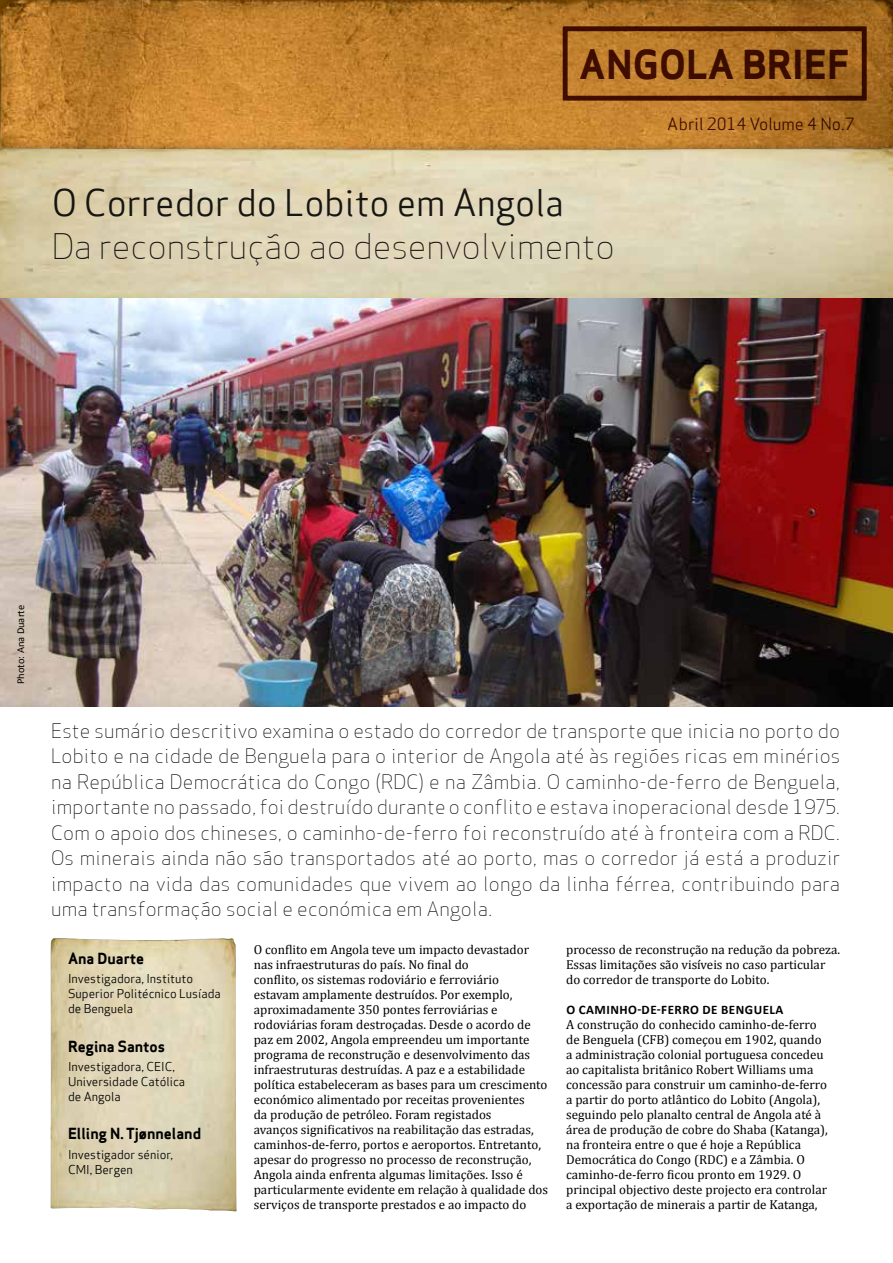
<style>
.page{position:relative;width:893px;height:1263px;background:#fff}
.page>*{position:absolute;margin:0;border:0;box-sizing:border-box;transform-origin:0 0}
.t1{font:39px "Apex Sans Bold T";color:#531b00}
.t2{font:36px "Apex Sans Book T";color:#000}
.t3{font:34.5px "Apex Sans Light T";color:#000}
.t4{font:19.5px/25.5px "Apex Sans Light T";letter-spacing:.01em;color:#000;text-align:justify}
.t5{font:16.5px "Apex Sans Book T";color:#531b00}
.t6{font:15px "Apex Sans Bold T";color:#000}
.t7{font:13.05px/15px "Cambria";color:#000}
.t8{font:700 13.05px "Calibri";letter-spacing:.04em;color:#000}
.t9{font:12px/15px "Apex Sans Book T";color:#000}
.t10{font:10.5px "Calibri";color:#000}
</style>
<div class="page">
<img style="left:0;top:0;width:893px;height:136px">
<img style="left:0;top:136px;width:893px;height:12px">
<img style="left:0;top:148px;width:893px;height:150px">
<div style="left:563px;top:26px;width:304px;height:75px;border:5px solid #531b00"></div>
<img style="left:0;top:298px;width:893px;height:409px">
<img style="left:51px;top:938px;width:186px;height:273px">
<h1 class="t1" style="left:580px;top:39px;width:271px">ANGOLA BRIEF</h1>
<h2 class="t2" style="left:51px;top:180px;width:515px">O Corredor do Lobito em Angola</h2>
<h3 class="t3" style="left:51px;top:224px;width:565px">Da reconstrução ao desenvolvimento</h3>
<p class="t5" style="left:668px;top:113px;width:188px">Abril 2014 Volume 4 No.7</p>
<p class="t10" style="left:14px;top:684px;width:80px;rotate:-90deg">Photo: Ana Duarte</p>
<p class="t4" style="left:51px;top:718px;width:791px">Este sumário descritivo examina o estado do corredor de transporte que inicia no porto do Lobito e na cidade de Benguela para o interior de Angola até às regiões ricas em minérios na República Democrática do Congo (RDC) e na Zâmbia. O caminho-de-ferro de Benguela, importante no passado, foi destruído durante o conflito e estava inoperacional desde 1975.<br>Com o apoio dos chineses, o caminho-de-ferro foi reconstruído até à fronteira com a RDC.<br>Os minerais ainda não são transportados até ao porto, mas o corredor já está a produzir impacto na vida das comunidades que vivem ao longo da linha férrea, contribuindo para uma transformação social e económica em Angola.</p>
<p class="t7" style="left:254px;top:942px;width:296px">O conflito em Angola teve um impacto devastador nas infraestruturas do país. No final do<br>conflito, os sistemas rodoviário e ferroviário estavam amplamente destruídos. Por exemplo, aproximadamente 350 pontes ferroviárias e rodoviárias foram destroçadas. Desde o acordo de paz em 2002, Angola empreendeu um importante programa de reconstrução e desenvolvimento das infraestruturas destruídas. A paz e a estabilidade política estabeleceram as bases para um crescimento económico alimentado por receitas provenientes<br>da produção de petróleo. Foram registados<br>avanços significativos na reabilitação das estradas, caminhos-de-ferro, portos e aeroportos. Entretanto, apesar do progresso no processo de reconstrução, Angola ainda enfrenta algumas limitações. Isso é particularmente evidente em relação à qualidade dos serviços de transporte prestados e ao impacto do</p>
<p class="t7" style="left:566px;top:942px;width:275px">processo de reconstrução na redução da pobreza.<br>Essas limitações são visíveis no caso particular do corredor de transporte do Lobito.</p>
<p class="t8" style="left:566px;top:1001px;width:219px">O CAMINHO-DE-FERRO DE BENGUELA</p>
<p class="t7" style="left:566px;top:1017px;width:263px">A construção do conhecido caminho-de-ferro de Benguela (CFB) começou em 1902, quando a administração colonial portuguesa concedeu ao capitalista britânico Robert Williams uma concessão para construir um caminho-de-ferro a partir do porto atlântico do Lobito (Angola), seguindo pelo planalto central de Angola até à área de produção de cobre do Shaba (Katanga), na fronteira entre o que é hoje a República Democrática do Congo (RDC) e a Zâmbia. O caminho-de-ferro ficou pronto em 1929. O principal objectivo deste projecto era controlar a exportação de minerais a partir de Katanga,</p>
<p class="t6" style="left:68px;top:948px;width:78px">Ana Duarte</p>
<p class="t9" style="left:68px;top:971px;width:154px">Investigadora, Instituto<br>Superior Politécnico Lusíada de Benguela</p>
<p class="t6" style="left:68px;top:1036px;width:99px">Regina Santos</p>
<p class="t9" style="left:68px;top:1059px;width:119px">Investigadora, CEIC,<br>Universidade Católica de Angola</p>
<p class="t6" style="left:68px;top:1124px;width:135px">Elling N. Tjønneland</p>
<p class="t9" style="left:68px;top:1146px;width:106px">Investigador sénior,<br>CMI, Bergen</p>
</div>
